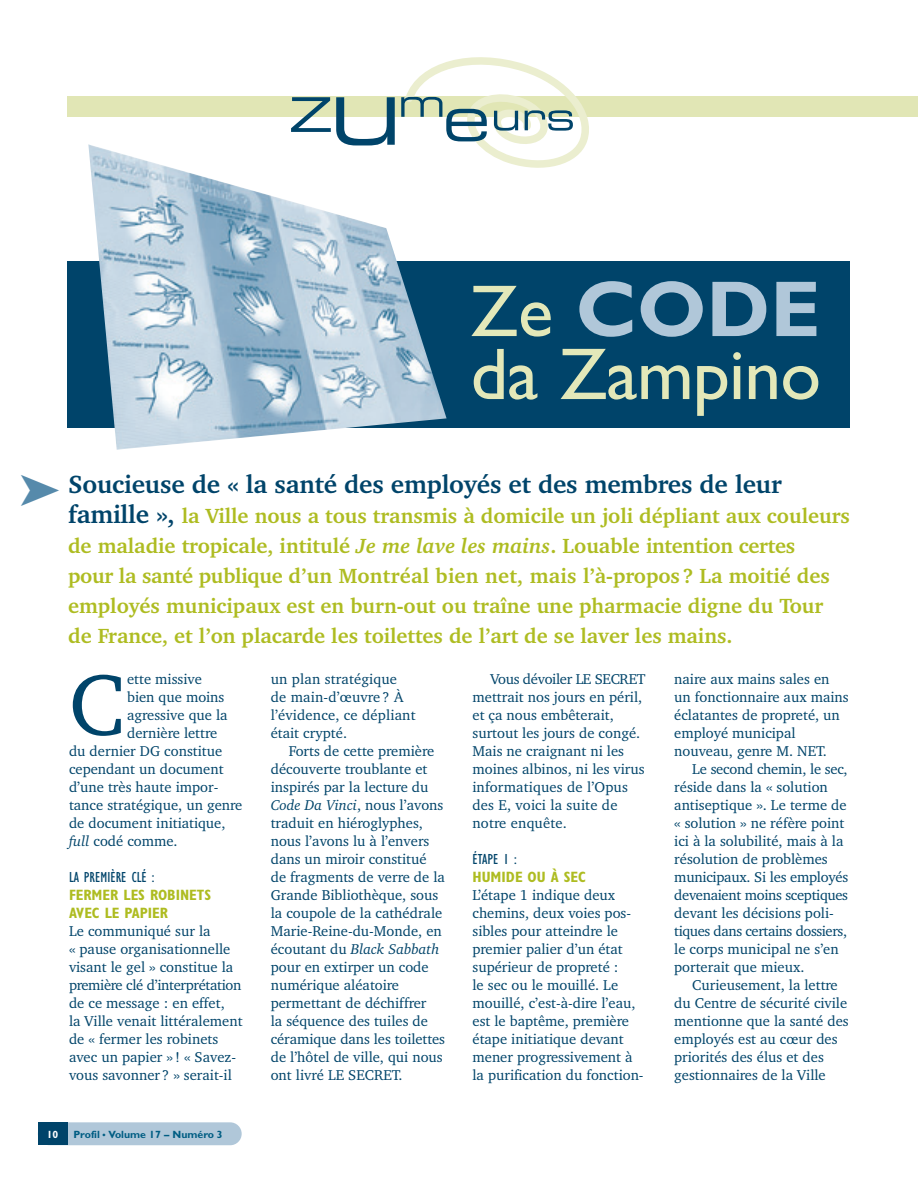
<style>
.page{position:relative;width:918px;height:1188px;background:#fff}
.page>*{position:absolute;margin:0;border:0;box-sizing:border-box;transform-origin:0 0}
.t1{font:88.05px "Charter IT Cby BT";color:#00446a}
.t2{font:700 79.5px "Gill Sans";color:#b0c7d9}
.t3{font:73.5px "Gill Sans";letter-spacing:-.01em;color:#e3e8b9}
.t4{font:700 25.5px "Charter IT Cby BT";letter-spacing:-.005em;color:#00446a}
.t5{font:700 21px/30px "Charter IT Cby BT";color:#aebc21}
.t6{font:700 condensed 15px/18px "Gill Sans";color:#aebc21}
.t7{font:condensed 15px "Gill Sans";color:#00446a}
.t8{font:14.7px/18px "Charter IT Cby BT";color:#00446a}
.t9{font:700 10.5px "Gill Sans";color:#005d83}
.t10{font:700 10.5px "Gill Sans";color:#fff}
.s1{font-weight:400;font-size:73.5px;color:#e3e8b9}
.s2{font-size:25.5px;color:#00446a}
.s3{font-style:italic}
.s4{font-size:9px}
</style>
<div class="page">
<div style="left:68px;top:97px;width:850px;height:20px;background:#e1e6b5"></div>
<div style="left:38px;top:1122px;width:204px;height:23px;background:#b0c7d9;border-radius:11px"></div>
<div style="left:38px;top:1122px;width:30px;height:23px;background:#00446a"></div>
<svg style="left:291px;top:57px;width:302px;height:111px"></svg>
<div style="left:68px;top:261px;width:782px;height:167px;background:#00446a"></div>
<img style="left:88px;top:144px;width:359px;height:306px">
<h2 class="t2" style="left:470px;top:282px;width:352px"><span class="s1">Ze</span> CODE</h2>
<h3 class="t3" style="left:470px;top:349px;width:352px">da Zampino</h3>
<h3 class="t4" style="left:68px;top:475px;width:715px">Soucieuse de « la santé des employés et des membres de leur</h3>
<p class="t5" style="left:68px;top:503px;width:783px"><span class="s2">famille »,</span> la Ville nous a tous transmis à domicile un joli dépliant aux couleurs de maladie tropicale, intitulé <span class="s3">Je me lave les mains</span>. Louable intention certes<br>pour la santé publique d’un Montréal bien net, mais l’à-propos? La moitié des employés municipaux est en burn-out ou traîne une pharmacie digne du Tour de France, et l’on placarde les toilettes de l’art de se laver les mains.</p>
<h1 class="t1" style="left:69px;top:672px;width:57px">C</h1>
<p class="t8" style="left:127px;top:671px;width:76px">ette missive</p>
<p class="t8" style="left:127px;top:689px;width:99px">bien que moins</p>
<p class="t8" style="left:127px;top:707px;width:102px">agressive que la</p>
<p class="t8" style="left:127px;top:725px;width:92px">dernière lettre</p>
<p class="t8" style="left:69px;top:743px;width:155px">du dernier DG constitue</p>
<p class="t8" style="left:69px;top:761px;width:156px">cependant un document</p>
<p class="t8" style="left:69px;top:779px;width:151px">d’une très haute impor-</p>
<p class="t8" style="left:69px;top:797px;width:175px">tance stratégique, un genre</p>
<p class="t8" style="left:69px;top:815px;width:158px">de document initiatique,</p>
<p class="t8" style="left:69px;top:834px;width:110px"><span class="s3">full</span> codé comme.</p>
<p class="t7" style="left:69px;top:872px;width:87px">LA PREMIÈRE CLÉ :</p>
<p class="t6" style="left:69px;top:888px;width:144px">FERMER LES ROBINETS<br>AVEC LE PAPIER</p>
<p class="t8" style="left:69px;top:923px;width:175px">Le communiqué sur la<br>« pause organisationnelle visant le gel » constitue la première clé d’interprétation de ce message : en effet,<br>la Ville venait littéralement de « fermer les robinets avec un papier » ! « Savez&shy;vous savonner? » serait-il</p>
<p class="t10" style="left:47px;top:1130px;width:13px">10</p>
<p class="t9" style="left:73px;top:1130px;width:151px">Profil <span class="s4">•</span> Volume 17 – Numéro 3</p>
<p class="t8" style="left:271px;top:671px;width:146px">un plan stratégique de main-d’œuvre ? À l’évidence, ce dépliant était crypté.</p>
<p class="t8" style="left:271px;top:744px;width:176px;text-indent:18px">Forts de cette première découverte troublante et inspirés par la lecture du<br><span class="s3">Code Da Vinci</span>, nous l’avons traduit en hiéroglyphes, nous l’avons lu à l’envers dans un miroir constitué de fragments de verre de la<br>Grande Bibliothèque, sous la coupole de la cathédrale<br>Marie-Reine-du-Monde, en écoutant du <span class="s3">Black Sabbath </span>pour en extirper un code numérique aléatoire permettant de déchiffrer<br>la séquence des tuiles de céramique dans les toilettes de l’hôtel de ville, qui nous ont livré LE SECRET.</p>
<p class="t8" style="left:473px;top:672px;width:175px;text-indent:18px">Vous dévoiler LE SECRET mettrait nos jours en péril, et ça nous embêterait, surtout les jours de congé.<br>Mais ne craignant ni les moines albinos, ni les virus informatiques de l’Opus des E, voici la suite de notre enquête.</p>
<p class="t7" style="left:472px;top:854px;width:46px">ÉTAPE 1 :</p>
<p class="t6" style="left:472px;top:870px;width:115px">HUMIDE OU À SEC</p>
<p class="t8" style="left:472px;top:887px;width:173px">L’étape 1 indique deux chemins, deux voies pos&shy;sibles pour atteindre le premier palier d’un état supérieur de propreté :<br>le sec ou le mouillé. Le mouillé, c’est-à-dire l’eau, est le baptême, première étape initiatique devant mener progressivement à la purification du fonction-</p>
<p class="t8" style="left:674px;top:672px;width:176px">naire aux mains sales en un fonctionnaire aux mains éclatantes de propreté, un employé municipal nouveau, genre M. NET.</p>
<p class="t8" style="left:674px;top:762px;width:175px;text-indent:18px">Le second chemin, le sec, réside dans la « solution antiseptique ». Le terme de « solution » ne réfère point ici à la solubilité, mais à la résolution de problèmes municipaux. Si les employés devenaient moins sceptiques devant les décisions poli&shy;tiques dans certains dossiers, le corps municipal ne s’en porterait que mieux.</p>
<p class="t8" style="left:674px;top:978px;width:176px;text-indent:18px">Curieusement, la lettre du Centre de sécurité civile mentionne que la santé des employés est au cœur des priorités des élus et des gestionnaires de la Ville</p>
</div>
